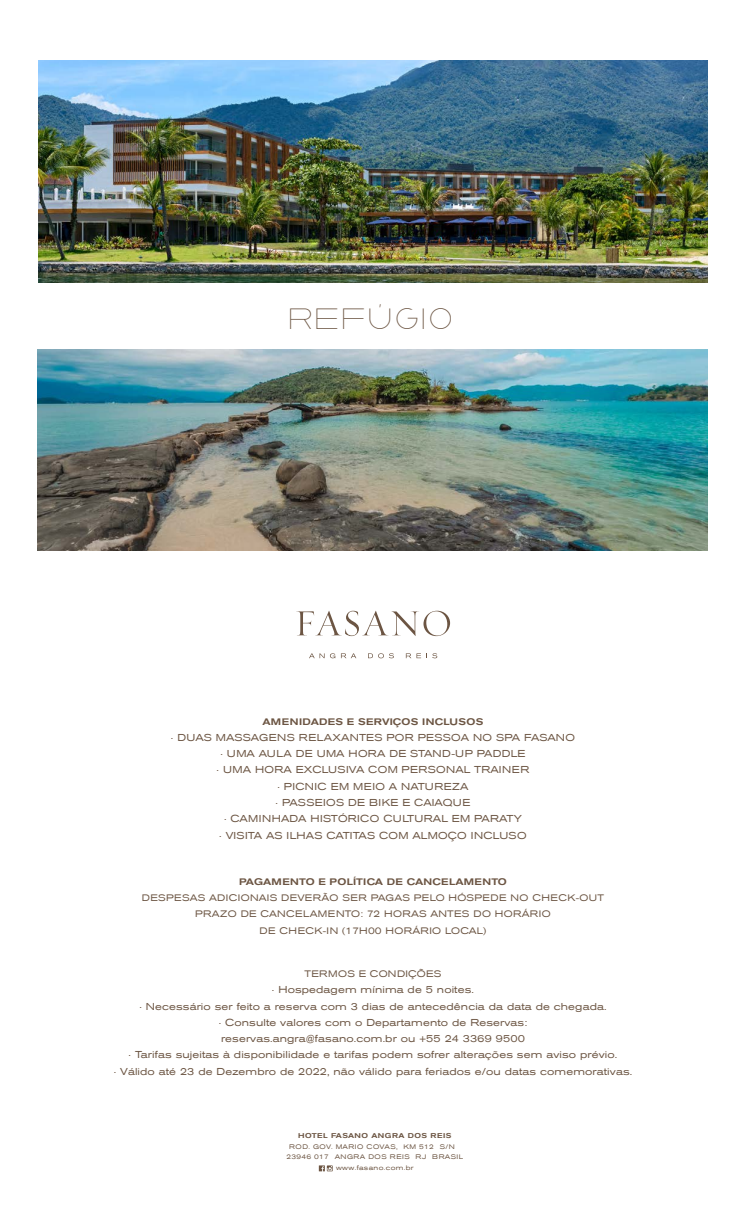
<style>
.page{position:relative;width:746px;height:1231px;background:#fff}
.page>*{position:absolute;margin:0;border:0;box-sizing:border-box;transform-origin:0 0}
.t1{font:24.75px "Taller Evolution Rev";letter-spacing:.2em;color:#6c5543}
.t2{font:expanded 10px/16.2px "Akzidenz Grotesk BE";letter-spacing:.01em;color:#6c5543;text-align:center}
.t3{font:expanded 10px/16.2px "Akzidenz Grotesk BE";letter-spacing:.03em;color:#6c5543;text-align:center}
.t4{font:expanded 9.38px/16.2px "Akzidenz Grotesk BE";letter-spacing:.04em;color:#6c5543;text-align:center}
.t5{font:500 expanded 9.38px "Akzidenz Grotesk BE";letter-spacing:.01em;color:#6c5543}
.t6{font:500 expanded 9.38px "Akzidenz Grotesk BE";letter-spacing:.03em;color:#6c5543}
.t7{font:500 expanded 6.88px "Akzidenz Grotesk BE";letter-spacing:.07em;color:#6c5543}
.t8{font:expanded 6.5px "Akzidenz Grotesk BE";letter-spacing:.07em;color:#6c5543}
.t9{font:expanded 6.5px "Akzidenz Grotesk BE";letter-spacing:.05em;color:#6c5543}
</style>
<div class="page">
<svg style="left:296px;top:610px;width:154px;height:26px"></svg>
<svg style="left:309px;top:653px;width:15px;height:5px"></svg>
<svg style="left:330px;top:653px;width:5px;height:5px"></svg>
<svg style="left:341px;top:653px;width:15px;height:5px"></svg>
<svg style="left:368px;top:653px;width:26px;height:5px"></svg>
<svg style="left:406px;top:653px;width:31px;height:5px"></svg>
<img style="left:38px;top:349px;width:669px;height:201px">
<img style="left:39px;top:61px;width:667px;height:221px">
<svg style="left:319px;top:1165px;width:13px;height:6px"></svg>
<h1 class="t1" style="left:289px;top:304px;width:164px">REFÚGIO</h1>
<p class="t6" style="left:262px;top:716px;width:222px">AMENIDADES E SERVIÇOS INCLUSOS</p>
<p class="t3" style="left:171px;top:729px;width:405px">· DUAS MASSAGENS RELAXANTES POR PESSOA NO SPA FASANO · UMA AULA DE UMA HORA DE STAND-UP PADDLE<br>· UMA HORA EXCLUSIVA COM PERSONAL TRAINER<br>· PICNIC EM MEIO A NATUREZA<br>· PASSEIOS DE BIKE E CAIAQUE<br>· CAMINHADA HISTÓRICO CULTURAL EM PARATY<br>· VISITA AS ILHAS CATITAS COM ALMOÇO INCLUSO</p>
<p class="t5" style="left:239px;top:876px;width:269px">PAGAMENTO E POLÍTICA DE CANCELAMENTO</p>
<p class="t4" style="left:142px;top:889px;width:463px">DESPESAS ADICIONAIS DEVERÃO SER PAGAS PELO HÓSPEDE NO CHECK-OUT<br>PRAZO DE CANCELAMENTO: 72 HORAS ANTES DO HORÁRIO<br>DE CHECK-IN (17H00 HORÁRIO LOCAL)</p>
<p class="t4" style="left:304px;top:965px;width:138px">TERMOS E CONDIÇÕES</p>
<p class="t2" style="left:114px;top:981px;width:520px">· Hospedagem mínima de 5 noites.<br>· Necessário ser feito a reserva com 3 dias de antecedência da data de chegada.<br>· Consulte valores com o Departamento de Reservas:<br>reservas.angra@fasano.com.br ou +55 24 3369 9500<br>· Tarifas sujeitas à disponibilidade e tarifas podem sofrer alterações sem aviso prévio.<br>· Válido até 23 de Dezembro de 2022, não válido para feriados e/ou datas comemorativas.</p>
<p class="t7" style="left:298px;top:1131px;width:155px">HOTEL FASANO ANGRA DOS REIS</p>
<p class="t8" style="left:289px;top:1142px;width:167px">ROD. GOV. MARIO COVAS, KM 512 S/N</p>
<p class="t8" style="left:286px;top:1153px;width:178px">23946 017 ANGRA DOS REIS RJ BRASIL</p>
<p class="t9" style="left:336px;top:1163px;width:79px">www.fasano.com.br</p>
</div>
